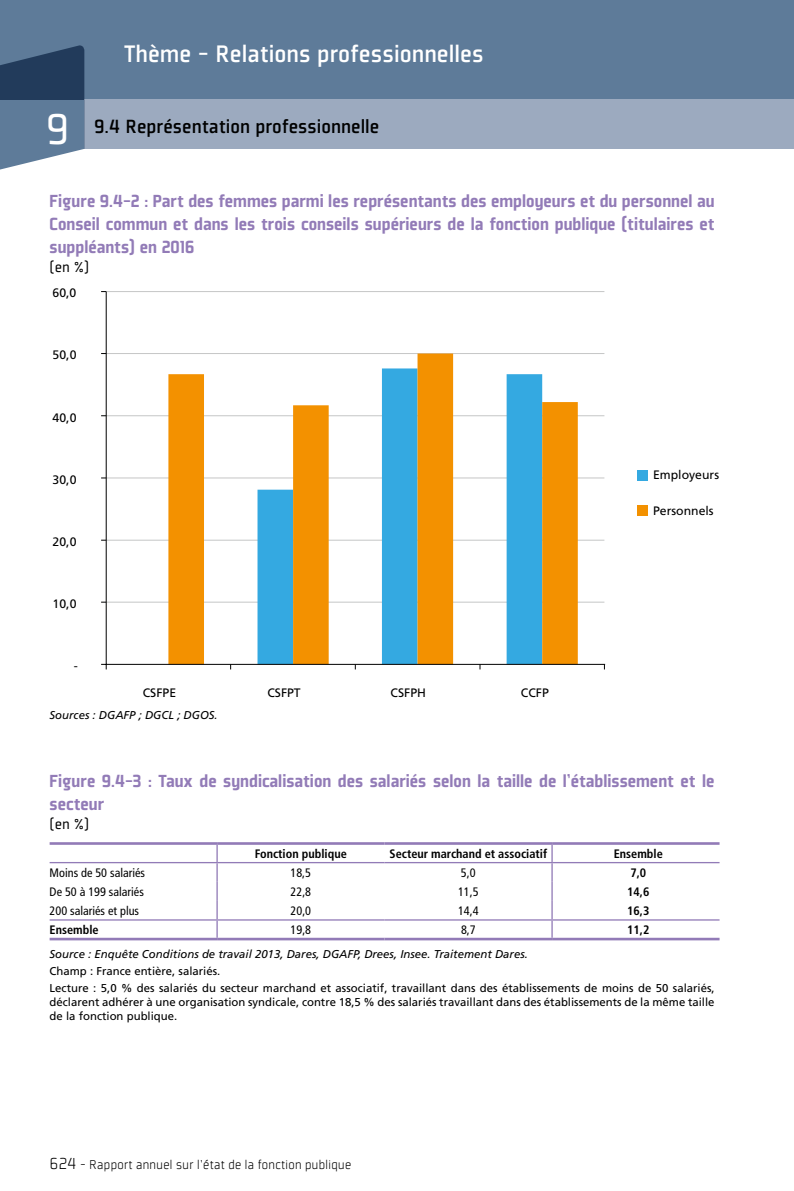
<style>
.page{position:relative;width:794px;height:1191px;background:#fff}
.page>*{position:absolute;margin:0;border:0;box-sizing:border-box;transform-origin:0 0}
.t1{font:47.25px "Plexes";color:#fff}
.t2{font:500 26.25px "Plexes";color:#fff}
.t3{font:500 21px "Plexes";color:#000}
.t4{font:900 19.25px/23.1px "Plexes";color:#927bb7;text-align:justify}
.t5{font:15.75px "Plexes";color:#000}
.t6{font:300 14px "Plexes";letter-spacing:-.02em;color:#000}
.t7{font:condensed 12.25px "Frutiger LT Std";color:#000}
.t8{font:700 condensed 12.25px "Frutiger LT Std";color:#000}
.t9{font:12.25px "Frutiger LT Std";color:#000}
.t10{font:11.38px/17.3px "Frutiger LT Std";color:#000}
.t11{font:italic 11.38px "Frutiger LT Std";color:#000}
.s1{font-size:17.5px}
</style>
<div class="page">
<div style="left:0;top:0;width:794px;height:99px;background:#5e7b99"></div>
<div style="left:84px;top:99px;width:710px;height:50px;background:#9caabf"></div>
<svg style="left:0;top:45px;width:84px;height:125px"></svg>
<hr style="left:106px;top:291px;width:498px;height:1px;background:#c5c6c6">
<hr style="left:106px;top:353px;width:498px;height:1px;background:#c5c6c6">
<hr style="left:106px;top:415px;width:498px;height:1px;background:#c5c6c6">
<hr style="left:106px;top:477px;width:498px;height:1px;background:#c5c6c6">
<hr style="left:106px;top:540px;width:498px;height:1px;background:#c5c6c6">
<hr style="left:106px;top:602px;width:498px;height:1px;background:#c5c6c6">
<svg style="left:101px;top:664px;width:6px;height:5px"></svg>
<svg style="left:168px;top:353px;width:410px;height:311px"></svg>
<div style="left:637px;top:470px;width:10px;height:11px;background:#34a9e1"></div>
<div style="left:637px;top:506px;width:10px;height:10px;background:#f39100"></div>
<hr style="left:106px;top:291px;width:1px;height:373px;background:#000">
<hr style="left:106px;top:664px;width:499px;height:1px;background:#000">
<hr style="left:50px;top:937px;width:167px;height:3px;background:#927bb7">
<hr style="left:217px;top:937px;width:167px;height:3px;background:#927bb7">
<hr style="left:384px;top:937px;width:168px;height:3px;background:#927bb7">
<hr style="left:552px;top:937px;width:167px;height:3px;background:#927bb7">
<hr style="left:50px;top:842px;width:167px;height:3px;background:#927bb7">
<hr style="left:217px;top:842px;width:167px;height:3px;background:#927bb7">
<hr style="left:384px;top:842px;width:168px;height:3px;background:#927bb7">
<hr style="left:552px;top:842px;width:167px;height:3px;background:#927bb7">
<hr style="left:50px;top:862px;width:167px;height:1px;background:#927bb7">
<svg style="left:216px;top:845px;width:2px;height:36px"></svg>
<hr style="left:217px;top:862px;width:167px;height:1px;background:#927bb7">
<hr style="left:384px;top:862px;width:168px;height:1px;background:#927bb7">
<svg style="left:551px;top:845px;width:2px;height:36px"></svg>
<hr style="left:552px;top:862px;width:167px;height:1px;background:#927bb7">
<hr style="left:216px;top:881px;width:2px;height:20px;background:#927bb7">
<hr style="left:551px;top:881px;width:2px;height:20px;background:#927bb7">
<hr style="left:50px;top:919px;width:167px;height:1px;background:#927bb7">
<svg style="left:216px;top:901px;width:2px;height:36px"></svg>
<hr style="left:217px;top:919px;width:167px;height:1px;background:#927bb7">
<hr style="left:384px;top:919px;width:168px;height:1px;background:#927bb7">
<svg style="left:551px;top:901px;width:2px;height:36px"></svg>
<hr style="left:552px;top:919px;width:167px;height:1px;background:#927bb7">
<h2 class="t2" style="left:124px;top:40px;width:361px">Thème - Relations professionnelles</h2>
<h1 class="t1" style="left:46px;top:104px;width:25px">9</h1>
<h3 class="t3" style="left:94px;top:115px;width:286px">9.4 Représentation professionnelle</h3>
<h3 class="t4" style="left:50px;top:189px;width:666px">Figure 9.4-2 : Part des femmes parmi les représentants des employeurs et du personnel au Conseil commun et dans les trois conseils supérieurs de la fonction publique (titulaires et suppléants) en 2016</h3>
<h3 class="t5" style="left:50px;top:259px;width:41px">(en %)</h3>
<p class="t9" style="left:53px;top:286px;width:25px">60,0</p>
<p class="t9" style="left:53px;top:348px;width:25px">50,0</p>
<p class="t9" style="left:53px;top:410px;width:25px">40,0</p>
<p class="t9" style="left:53px;top:472px;width:25px">30,0</p>
<p class="t9" style="left:53px;top:534px;width:25px">20,0</p>
<p class="t9" style="left:53px;top:596px;width:25px">10,0</p>
<p class="t9" style="left:74px;top:659px;width:6px">-</p>
<p class="t9" style="left:143px;top:685px;width:35px">CSFPE</p>
<p class="t9" style="left:267px;top:685px;width:35px">CSFPT</p>
<p class="t9" style="left:390px;top:685px;width:37px">CSFPH</p>
<p class="t9" style="left:521px;top:685px;width:29px">CCFP</p>
<p class="t11" style="left:50px;top:708px;width:170px">Sources : DGAFP ; DGCL ; DGOS.</p>
<p class="t9" style="left:653px;top:468px;width:68px">Employeurs</p>
<p class="t9" style="left:653px;top:503px;width:62px">Personnels</p>
<h3 class="t4" style="left:50px;top:769px;width:666px">Figure 9.4-3 : Taux de syndicalisation des salariés selon la taille de l'établissement et le secteur</h3>
<h3 class="t5" style="left:50px;top:815px;width:41px">(en %)</h3>
<p class="t8" style="left:255px;top:846px;width:94px">Fonction publique</p>
<p class="t8" style="left:389px;top:846px;width:159px">Secteur marchand et associatif</p>
<p class="t8" style="left:614px;top:846px;width:51px">Ensemble</p>
<p class="t7" style="left:50px;top:865px;width:97px">Moins de 50 salariés</p>
<p class="t7" style="left:290px;top:865px;width:22px">18,5</p>
<p class="t7" style="left:461px;top:865px;width:16px">5,0</p>
<p class="t8" style="left:630px;top:865px;width:17px">7,0</p>
<p class="t7" style="left:50px;top:884px;width:96px">De 50 à 199 salariés</p>
<p class="t7" style="left:290px;top:884px;width:22px">22,8</p>
<p class="t7" style="left:458px;top:884px;width:22px">11,5</p>
<p class="t8" style="left:627px;top:884px;width:24px">14,6</p>
<p class="t7" style="left:50px;top:903px;width:91px">200 salariés et plus</p>
<p class="t7" style="left:290px;top:903px;width:22px">20,0</p>
<p class="t7" style="left:458px;top:903px;width:22px">14,4</p>
<p class="t8" style="left:627px;top:903px;width:24px">16,3</p>
<p class="t8" style="left:50px;top:922px;width:51px">Ensemble</p>
<p class="t7" style="left:290px;top:922px;width:22px">19,8</p>
<p class="t7" style="left:461px;top:922px;width:16px">8,7</p>
<p class="t8" style="left:627px;top:922px;width:24px">11,2</p>
<p class="t11" style="left:50px;top:947px;width:480px">Source : Enquête Conditions de travail 2013, Dares, DGAFP, Drees, Insee. Traitement Dares.</p>
<p class="t10" style="left:50px;top:962px;width:666px">Champ : France entière, salariés.<br>Lecture : 5,0 % des salariés du secteur marchand et associatif, travaillant dans des établissements de moins de 50 salariés,</p>
<p class="t10" style="left:50px;top:995px;width:666px;line-height:13.7px">déclarent adhérer à une organisation syndicale, contre 18,5 % des salariés travaillant dans des établissements de la même taille de la fonction publique.</p>
<p class="t6" style="left:50px;top:1157px;width:303px"><span class="s1">624</span> - Rapport annuel sur l’état de la fonction publique</p>
</div>
